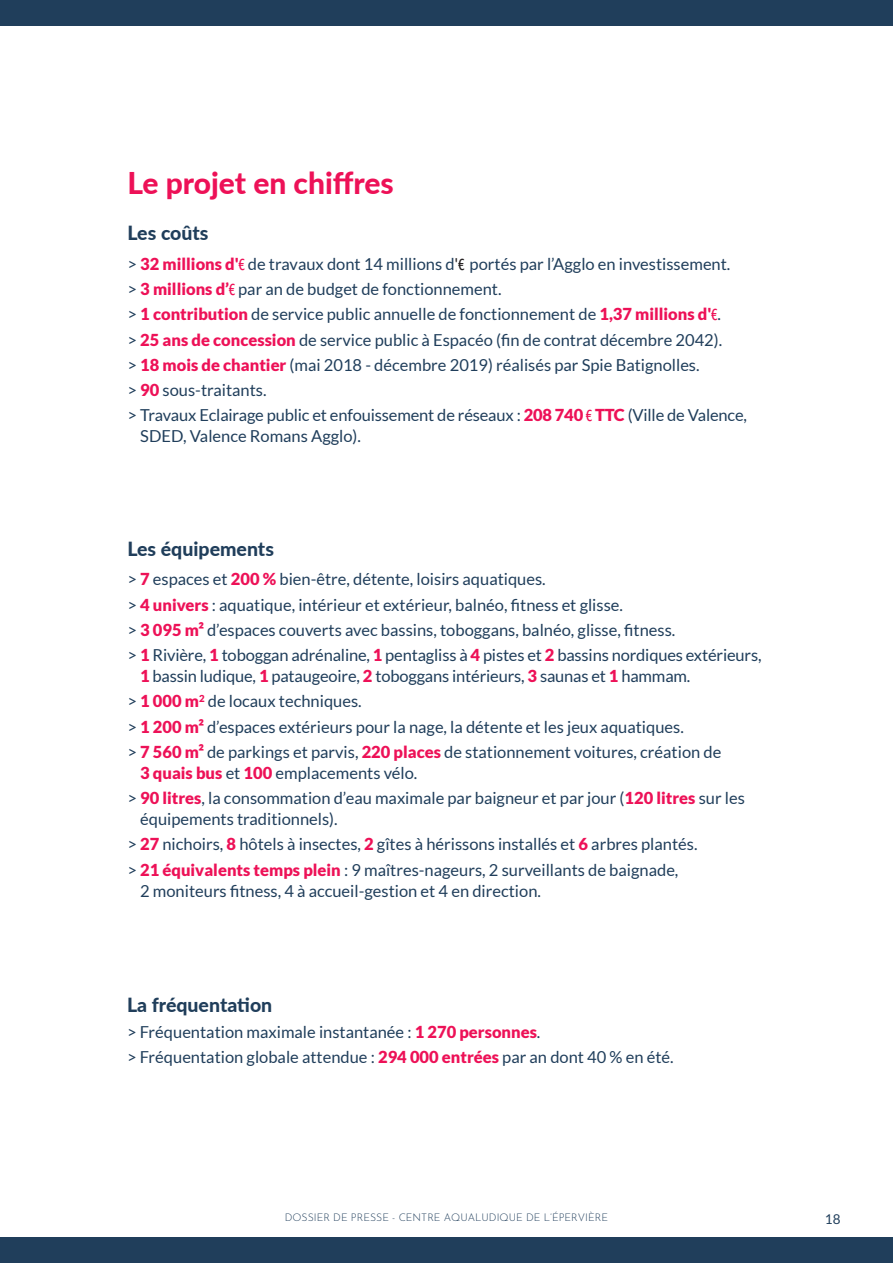
<style>
.page{position:relative;width:893px;height:1263px;background:#fff}
.page>*{position:absolute;margin:0;border:0;box-sizing:border-box;transform-origin:0 0}
.t1{font:800 30px "Lato";color:#ed1157}
.t2{font:800 19.5px "Lato";color:#203e5b}
.t3{font:16.5px/21px "Lato";color:#203e5b}
.t4{font:13.5px "Lato";color:#203e5b}
.t5{font:300 10.5px "Josefin Sans";color:#203e5b}
.s1{font-weight:900;color:#ed1157}
.s2{font-family:"Gill Sans";font-stretch:condensed;color:#ed1157}
.s3{color:#231f20}
.s4{font-family:"Gill Sans";font-stretch:condensed;color:#231f20}
</style>
<div class="page">
<div style="left:0;top:0;width:893px;height:26px;background:#203e5b"></div>
<div style="left:0;top:1237px;width:893px;height:26px;background:#203e5b"></div>
<p class="t1" style="left:128px;top:161px;width:268px">Le projet en chiffres</p>
<p class="t2" style="left:128px;top:219px;width:82px">Les coûts</p>
<p class="t3" style="left:128px;top:253px;width:604px">&gt; <span class="s1">32 millions d'</span><span class="s2">€</span> de travaux dont 14 millions d<span class="s3">'</span><span class="s4">€</span> portés par l’Agglo en investissement.</p>
<p class="t3" style="left:128px;top:279px;width:375px">&gt; <span class="s1">3 millions d’</span><span class="s2">€</span> par an de budget de fonctionnement.</p>
<p class="t3" style="left:128px;top:304px;width:595px">&gt; <span class="s1">1 contribution</span> de service public annuelle de fonctionnement de <span class="s1">1,37 millions d'</span><span class="s2">€</span>.</p>
<p class="t3" style="left:128px;top:329px;width:596px">&gt; <span class="s1">25 ans de concession</span> de service public à Espacéo (fin de contrat décembre 2042).</p>
<p class="t3" style="left:128px;top:354px;width:574px">&gt; <span class="s1">18 mois de chantier</span> (mai 2018 - décembre 2019) réalisés par Spie Batignolles.</p>
<p class="t3" style="left:128px;top:380px;width:141px">&gt; <span class="s1">90</span> sous-traitants.</p>
<p class="t3" style="left:140px;top:405px;width:608px;text-indent:-13px">&gt; Travaux Eclairage public et enfouissement de réseaux : <span class="s1">208 740</span> <span class="s2">€</span> <span class="s1">TTC</span> (Ville de Valence,<br>SDED, Valence Romans Agglo).</p>
<p class="t2" style="left:127px;top:534px;width:148px">Les équipements</p>
<p class="t3" style="left:127px;top:569px;width:420px">&gt; <span class="s1">7</span> espaces et <span class="s1">200 %</span> bien-être, détente, loisirs aquatiques.</p>
<p class="t3" style="left:127px;top:594px;width:497px">&gt; <span class="s1">4 univers</span> : aquatique, intérieur et extérieur, balnéo, fitness et glisse.</p>
<p class="t3" style="left:127px;top:619px;width:549px">&gt; <span class="s1">3 095 m²</span> d’espaces couverts avec bassins, toboggans, balnéo, glisse, fitness.</p>
<p class="t3" style="left:140px;top:644px;width:623px;text-indent:-13px">&gt; <span class="s1">1</span> Rivière, <span class="s1">1</span> toboggan adrénaline, <span class="s1">1</span> pentagliss à <span class="s1">4</span> pistes et <span class="s1">2</span> bassins nordiques extérieurs,<br><span class="s1">1</span> bassin ludique, <span class="s1">1</span> pataugeoire, <span class="s1">2</span> toboggans intérieurs, <span class="s1">3</span> saunas et <span class="s1">1</span> hammam.</p>
<p class="t3" style="left:127px;top:691px;width:236px">&gt; <span class="s1">1 000 m</span><sup>2</sup> de locaux techniques.</p>
<p class="t3" style="left:127px;top:716px;width:558px">&gt; <span class="s1">1 200 m²</span> d’espaces extérieurs pour la nage, la détente et les jeux aquatiques.</p>
<p class="t3" style="left:140px;top:741px;width:583px;text-indent:-13px">&gt; <span class="s1">7 560 m²</span> de parkings et parvis, <span class="s1">220 places</span> de stationnement voitures, création de<br><span class="s1">3 quais bus</span> et <span class="s1">100</span> emplacements vélo.</p>
<p class="t3" style="left:140px;top:787px;width:606px;text-indent:-13px">&gt; <span class="s1">90 litres</span>, la consommation d’eau maximale par baigneur et par jour (<span class="s1">120 litres</span> sur les équipements traditionnels).</p>
<p class="t3" style="left:127px;top:834px;width:572px">&gt; <span class="s1">27</span> nichoirs, <span class="s1">8</span> hôtels à insectes, <span class="s1">2</span> gîtes à hérissons installés et <span class="s1">6</span> arbres plantés.</p>
<p class="t3" style="left:140px;top:859px;width:540px;text-indent:-13px">&gt; <span class="s1">21 équivalents temps plein</span> : 9 maîtres-nageurs, 2 surveillants de baignade,<br>2 moniteurs fitness, 4 à accueil-gestion et 4 en direction.</p>
<p class="t2" style="left:127px;top:991px;width:147px">La fréquentation</p>
<p class="t3" style="left:127px;top:1021px;width:415px">&gt; Fréquentation maximale instantanée : <span class="s1">1 270 personnes</span>.</p>
<p class="t3" style="left:127px;top:1046px;width:548px">&gt; Fréquentation globale attendue : <span class="s1">294 000 entrées</span> par an dont 40 % en été.</p>
<p class="t5" style="left:285px;top:1209px;width:325px">DOSSIER DE PRESSE - CENTRE AQUALUDIQUE DE L’ÉPERVIÈRE</p>
<p class="t4" style="left:825px;top:1211px;width:17px">18</p>
</div>
